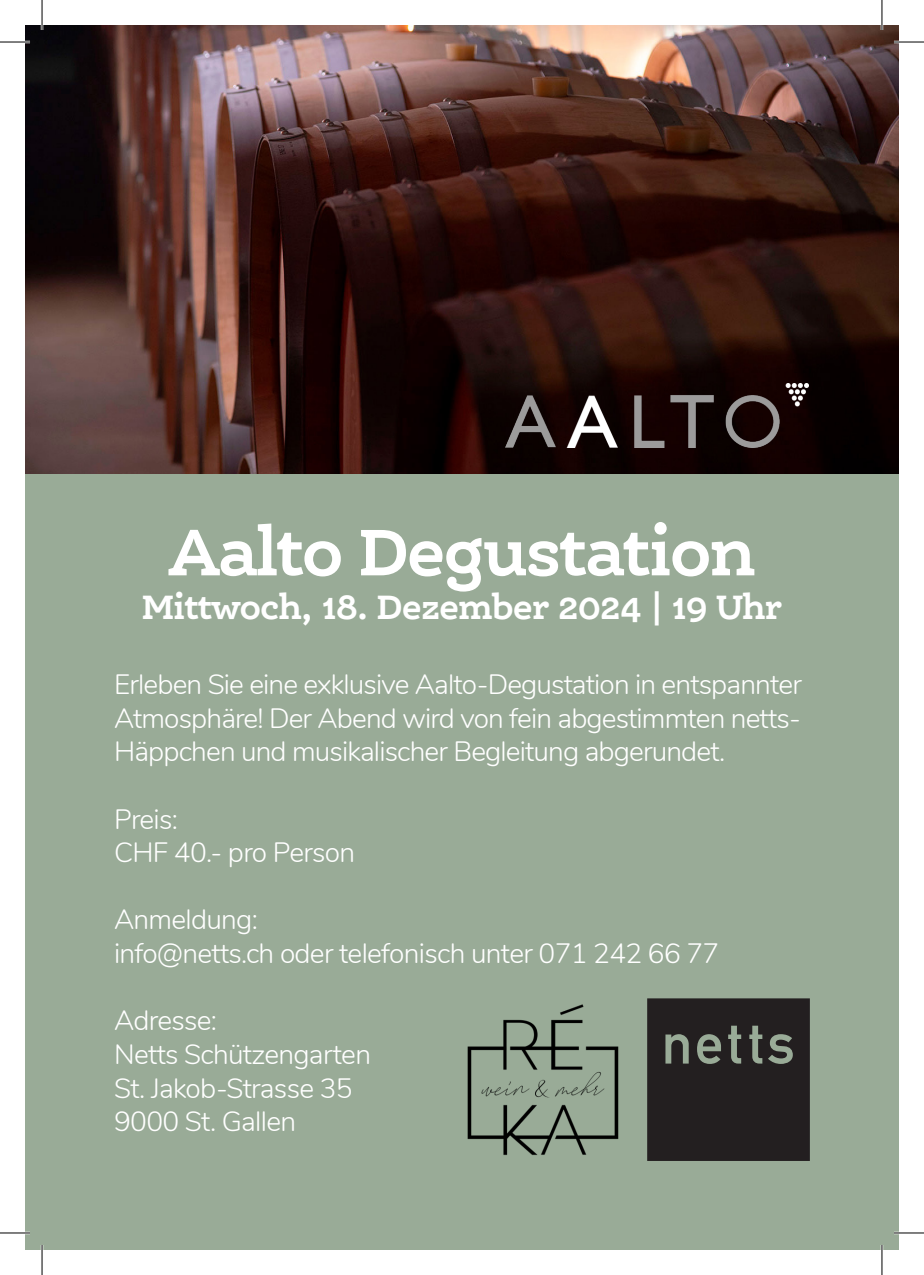
<style>
.page{position:relative;width:924px;height:1275px;background:#fff}
.page>*{position:absolute;margin:0;border:0;box-sizing:border-box;transform-origin:0 0}
.t1{font:700 70px "Ernestine Pro";letter-spacing:-.04em;color:#fff;scale:.95 1}
.t2{font:700 36px "Ernestine Pro";letter-spacing:-.03em;color:#fff;scale:.95 1}
.t3{font:300 28px/33.6px "Nunito";letter-spacing:-.025em;color:#fff}
</style>
<div class="page">
<div style="left:25px;top:25px;width:873px;height:1225px;background:#99ab97"></div>
<img style="left:25px;top:25px;width:873px;height:449px">
<img style="left:505px;top:383px;width:303px;height:64px">
<img style="left:467px;top:1004px;width:152px;height:151px">
<svg style="left:647px;top:998px;width:162px;height:163px;background:#2b2928"></svg>
<hr style="left:0;top:41px;width:30px;height:2px;background:#fff">
<hr style="left:893px;top:41px;width:30px;height:2px;background:#fff">
<hr style="left:0;top:1231px;width:30px;height:3px;background:#fff">
<hr style="left:893px;top:1231px;width:30px;height:3px;background:#fff">
<hr style="left:41px;top:0;width:2px;height:30px;background:#fff">
<hr style="left:41px;top:1245px;width:2px;height:30px;background:#fff">
<hr style="left:880px;top:0;width:2px;height:30px;background:#fff">
<hr style="left:880px;top:1245px;width:2px;height:30px;background:#fff">
<hr style="left:0;top:42px;width:30px;height:1px;background:#000">
<hr style="left:893px;top:42px;width:30px;height:1px;background:#000">
<hr style="left:0;top:1232px;width:30px;height:1px;background:#000">
<hr style="left:893px;top:1232px;width:30px;height:1px;background:#000">
<hr style="left:42px;top:0;width:1px;height:30px;background:#000">
<hr style="left:42px;top:1245px;width:1px;height:30px;background:#000">
<hr style="left:881px;top:0;width:1px;height:30px;background:#000">
<hr style="left:881px;top:1245px;width:1px;height:30px;background:#000">
<p class="t1" style="left:168px;top:507px;width:620px">Aalto Degustation</p>
<p class="t2" style="left:142px;top:583px;width:675px">Mittwoch, 18. Dezember 2024 | 19 Uhr</p>
<p class="t3" style="left:114px;top:666px;width:689px;text-align:justify">Erleben Sie eine exklusive Aalto-Degustation in entspannter Atmosphäre! Der Abend wird von fein abgestimmten netts-Häppchen und musikalischer Begleitung abgerundet.</p>
<p class="t3" style="left:114px;top:800px;width:242px">Preis:<br>CHF 40.- pro Person</p>
<p class="t3" style="left:114px;top:901px;width:606px">Anmeldung:<br>info@netts.ch oder telefonisch unter 071 242 66 77</p>
<p class="t3" style="left:114px;top:1002px;width:258px">Adresse:<br>Netts Schützengarten<br>St. Jakob-Strasse 35<br>9000 St. Gallen</p>
</div>
